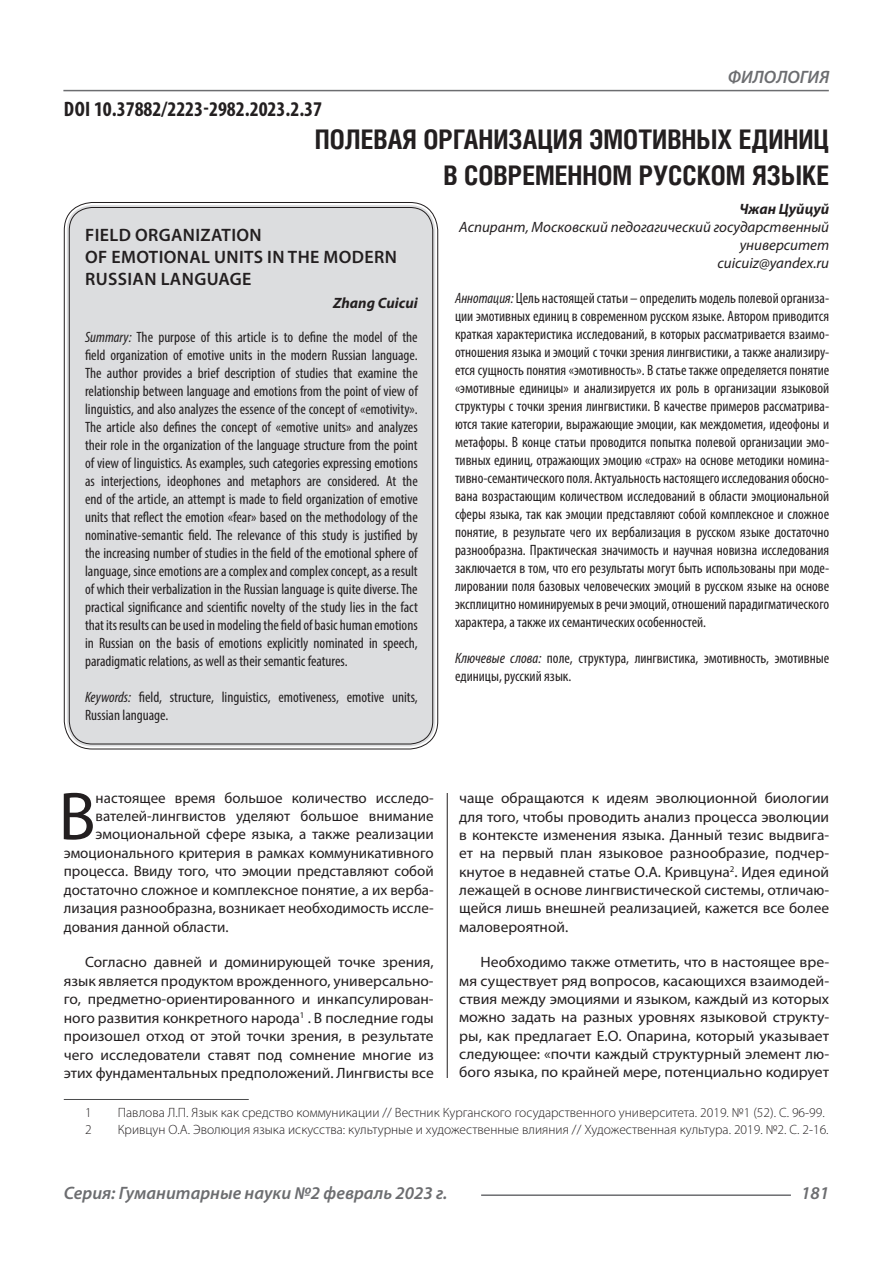
<style>
.page{position:relative;width:893px;height:1263px;background:#fff}
.page>*{position:absolute;margin:0;border:0;box-sizing:border-box;transform-origin:0 0}
.Статья_текст_первый{font:68.4px "Myriad Pro";color:#231f20}
.Статья_название{font:700 27px "Helios Cond C";color:#231f20}
.ДОИ{font:700 condensed 21px "Myriad Pro";color:#231f20}
.Статья_название_англ{font:600 18px "Myriad Pro";letter-spacing:.02em;color:#231f20}
.t1{font:italic 600 18px "Myriad Pro";color:#6c6d70}
.Статья_аннотация_тек{font:condensed 15px/18px "Myriad Pro";color:#231f20;text-align:justify}
.Статья_аннотация_анг{font:condensed 15px/18px "Myriad Pro";color:#231f20;text-align:justify}
.Статья_текст{font:15px/18.3px "Myriad Pro";color:#231f20;text-align:justify}
.Статья_текст_первый-2{font:15px "Myriad Pro";color:#231f20}
.Статья_текст-2{font:15px/18.3px "Myriad Pro";color:#231f20;text-align:justify;scale:1.05 1}
.Статья_автор_инфо{font:italic 15px/18px "Myriad Pro";color:#231f20;text-align:right}
.Статья_автор_англ{font:italic 700 15px "Myriad Pro";color:#231f20}
.Статья_автор_фио_рус{font:italic 700 15px "Myriad Pro";color:#231f20}
.Сноска{font:300 13.5px "Myriad Pro";color:#231f20}
.s1{font-style:italic}
</style>
<div class="page">
<hr style="left:447px;top:128px;width:1px;height:1007px;background:#231f20">
<hr style="left:63px;top:90px;width:766px;height:1px;background:#6c6d70">
<hr style="left:481px;top:1194px;width:310px;height:2px;background:#6c6d70">
<div style="left:441px;top:126px;width:10px;height:667px;background:#fff"></div>
<div style="left:67px;top:205px;width:368px;height:541px;background:#dcdddf;border-radius:26px"></div>
<div style="left:441px;top:1078px;width:10px;height:60px;background:#fff"></div>
<hr style="left:64px;top:1099px;width:185px;height:1px;background:#4b4c4d">
<p class="ДОИ" style="left:64px;top:96px;width:260px">DOI 10.37882/2223-2982.2023.2.37</p>
<p class="t1" style="left:728px;top:66px;width:103px">ФИЛОЛОГИЯ</p>
<p class="Статья_название" style="left:315px;top:124px;width:516px">ПОЛЕВАЯ ОРГАНИЗАЦИЯ ЭМОТИВНЫХ ЕДИНИЦ</p>
<p class="Статья_название" style="left:443px;top:160px;width:387px">В СОВРЕМЕННОМ РУССКОМ ЯЗЫКЕ</p>
<p class="Статья_автор_фио_рус" style="left:739px;top:199px;width:91px">Чжан Цуйцуй</p>
<p class="Статья_автор_инфо" style="left:459px;top:218px;width:371px">Аспирант, Московский педогагический государственный университет</p>
<p class="Статья_автор_инфо" style="left:717px;top:254px;width:113px">cuicuiz@yandex.ru</p>
<p class="Статья_аннотация_тек" style="left:455px;top:288px;width:376px"><span class="s1">Аннотация:</span> Цель настоящей статьи – определить модель полевой организа&shy;ции эмотивных единиц в современном русском языке. Автором приводится краткая характеристика исследований, в которых рассматривается взаимо&shy;отношения языка и эмоций с точки зрения лингвистики, а также анализиру&shy;ется сущность понятия «эмотивность». В статье также определяется понятие «эмотивные единицы» и анализируется их роль в организации языковой структуры с точки зрения лингвистики. В качестве примеров рассматрива&shy;ются такие категории, выражающие эмоции, как междометия, идеофоны и метафоры. В конце статьи проводится попытка полевой организации эмо&shy;тивных единиц, отражающих эмоцию «страх» на основе методики номина&shy;тивно-семантического поля. Актуальность настоящего исследования обосно&shy;вана возрастающим количеством исследований в области эмоциональной сферы языка, так как эмоции представляют собой комплексное и сложное понятие, в результате чего их вербализация в русском языке достаточно разнообразна. Практическая значимость и научная новизна исследования заключается в том, что его результаты могут быть использованы при моде&shy;лировании поля базовых человеческих эмоций в русском языке на основе эксплицитно номинируемых в речи эмоций, отношений парадигматического характера, а также их семантических особенностей.</p>
<p class="Статья_аннотация_тек" style="left:455px;top:648px;width:376px"><span class="s1">Ключевые слова:</span> поле, структура, лингвистика, эмотивность, эмотивные единицы, русский язык.</p>
<p class="Статья_название_англ" style="left:85px;top:224px;width:178px">FIELD ORGANIZATION</p>
<p class="Статья_название_англ" style="left:85px;top:246px;width:313px">OF EMOTIONAL UNITS IN THE MODERN</p>
<p class="Статья_название_англ" style="left:85px;top:267px;width:168px">RUSSIAN LANGUAGE</p>
<p class="Статья_автор_англ" style="left:333px;top:293px;width:86px">Zhang Cuicui</p>
<p class="Статья_аннотация_анг" style="left:85px;top:328px;width:334px"><span class="s1">Summary:</span> The purpose of this article is to define the model of the field organization of emotive units in the modern Russian language.<br>The author provides a brief description of studies that examine the relationship between language and emotions from the point of view of linguistics, and also analyzes the essence of the concept of «emotivity».<br>The article also defines the concept of «emotive units» and analyzes their role in the organization of the language structure from the point of view of linguistics. As examples, such categories expressing emotions as interjections, ideophones and metaphors are considered. At the end of the article, an attempt is made to field organization of emotive units that reflect the emotion «fear» based on the methodology of the nominative-semantic field. The relevance of this study is justified by the increasing number of studies in the field of the emotional sphere of language, since emotions are a complex and complex concept, as a result of which their verbalization in the Russian language is quite diverse. The practical significance and scientific novelty of the study lies in the fact that its results can be used in modeling the field of basic human emotions in Russian on the basis of emotions explicitly nominated in speech, paradigmatic relations, as well as their semantic features.</p>
<p class="Статья_аннотация_анг" style="left:85px;top:688px;width:334px"><span class="s1">Keywords:</span> field, structure, linguistics, emotiveness, emotive units,<br>Russian language.</p>
<p class="Статья_текст_первый" style="left:59px;top:774px;width:39px">В</p>
<p class="Статья_текст_первый-2" style="left:96px;top:789px;width:340px">настоящее время большое количество исследо-</p>
<p class="Статья_текст_первый-2" style="left:96px;top:807px;width:340px">вателей-лингвистов уделяют большое внимание</p>
<p class="Статья_текст_первый-2" style="left:96px;top:825px;width:340px">эмоциональной сфере языка, а также реализации</p>
<p class="Статья_текст_первый-2" style="left:64px;top:843px;width:371px">эмоционального критерия в рамках коммуникативного</p>
<p class="Статья_текст_первый-2" style="left:64px;top:862px;width:371px">процесса. Ввиду того, что эмоции представляют собой</p>
<p class="Статья_текст_первый-2" style="left:64px;top:880px;width:371px">достаточно сложное и комплексное понятие, а их верба-</p>
<p class="Статья_текст_первый-2" style="left:64px;top:899px;width:371px">лизация разнообразна, возникает необходимость иссле-</p>
<p class="Статья_текст_первый-2" style="left:64px;top:917px;width:166px">дования данной области.</p>
<p class="Статья_текст" style="left:64px;top:953px;width:371px;text-indent:21px">Согласно давней и доминирующей точке зрения, язык является продуктом врожденного, универсально&shy;го, предметно-ориентированного и инкапсулирован&shy;ного развития конкретного народа<sup>1</sup> . В последние годы произошел отход от этой точки зрения, в результате чего исследователи ставят под сомнение многие из этих фундаментальных предположений. Лингвисты все</p>
<p class="Статья_текст" style="left:459px;top:789px;width:371px">чаще обращаются к идеям эволюционной биологии для того, чтобы проводить анализ процесса эволюции в контексте изменения языка. Данный тезис выдвига&shy;ет на первый план языковое разнообразие, подчер&shy;кнутое в недавней статье О.А. Кривцуна<sup>2</sup>. Идея единой лежащей в основе лингвистической системы, отличаю&shy;щейся лишь внешней реализацией, кажется все более маловероятной.</p>
<p class="Статья_текст-2" style="left:459px;top:953px;width:354px;text-indent:21px">Необходимо также отметить, что в настоящее вре&shy;мя существует ряд вопросов, касающихся взаимодей&shy;ствия между эмоциями и языком, каждый из которых можно задать на разных уровнях языковой структу&shy;ры, как предлагает Е.О. Опарина, который указывает следующее: «почти каждый структурный элемент лю&shy;бого языка, по крайней мере, потенциально кодирует</p>
<p class="Сноска" style="left:85px;top:1105px;width:8px">1</p>
<p class="Сноска" style="left:118px;top:1105px;width:708px">Павлова Л.П. Язык как средство коммуникации // Вестник Курганского государственного университета. 2019. №1 (52). С. 96-99.</p>
<p class="Сноска" style="left:85px;top:1121px;width:8px">2</p>
<p class="Сноска" style="left:118px;top:1121px;width:712px">Кривцун О.А. Эволюция языка искусства: культурные и художественные влияния // Художественная культура. 2019. №2. С. 2-16.</p>
<p class="t1" style="left:64px;top:1182px;width:385px">Серия: Гуманитарные науки №2 февраль 2023 г.</p>
<p class="t1" style="left:801px;top:1182px;width:30px">181</p>
</div>
